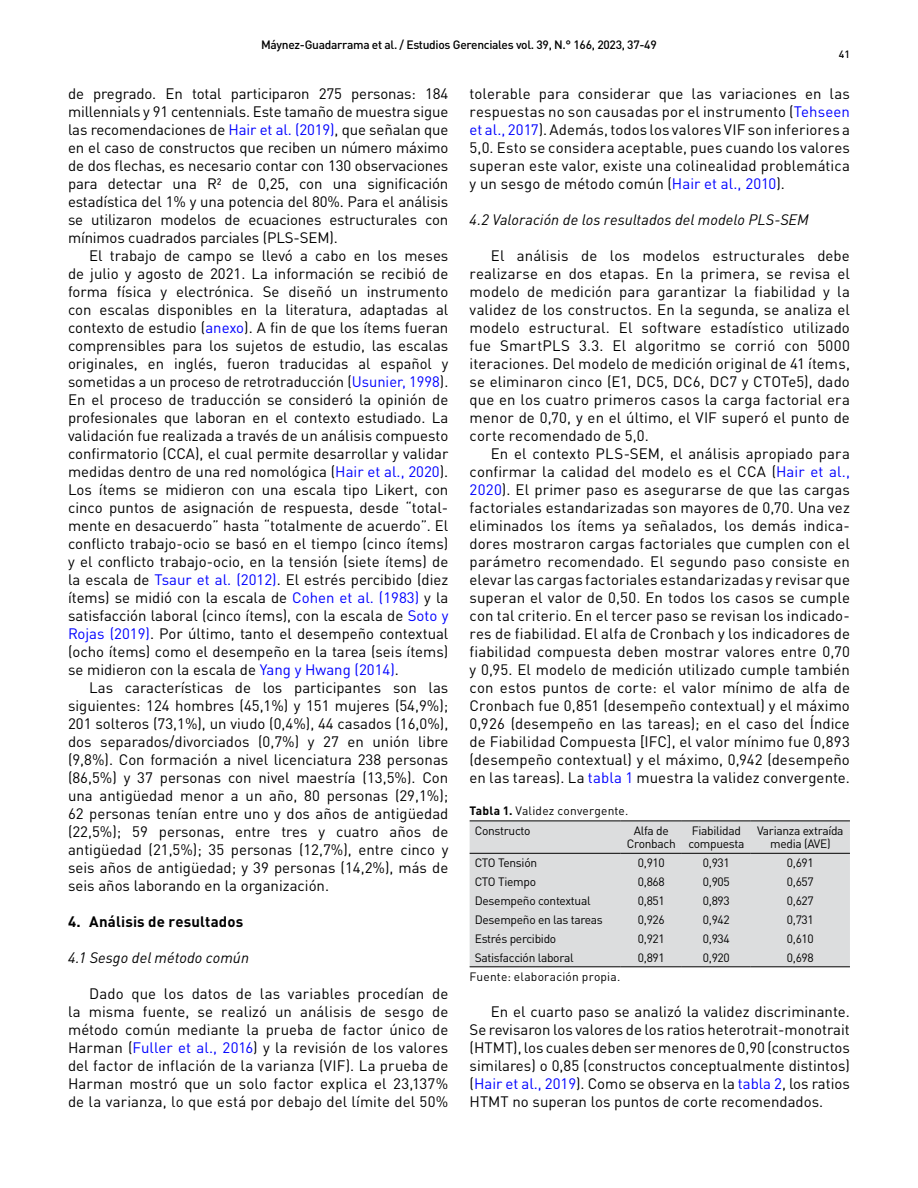
<style>
.page{position:relative;width:918px;height:1188px;background:#fff}
.page>*{position:absolute;margin:0;border:0;box-sizing:border-box;transform-origin:0 0}
.t1{font:15px/18px "DIN Pro";color:#000;text-align:justify}
.t2{font:italic 15px "DIN Pro";letter-spacing:.005em;color:#000}
.t3{font:700 15px "DIN Pro";letter-spacing:.01em;color:#000}
.t4{font:12px/13.5px "DIN Pro";letter-spacing:-.025em;color:#000;text-align:center}
.t5{font:500 12px "DIN Pro";letter-spacing:-.025em;color:#000}
.t6{font:12px/20.1px "DIN Pro";letter-spacing:.015em;color:#000}
.t7{font:500 10.5px "DIN Pro";color:#000}
.s1{color:#00f}
.s2{font-weight:700}
</style>
<div class="page">
<div style="left:470px;top:822px;width:380px;height:144px;background:#dcddde"></div>
<hr style="left:470px;top:966px;width:151px;height:1px;background:#000">
<hr style="left:621px;top:966px;width:61px;height:1px;background:#000">
<hr style="left:682px;top:966px;width:69px;height:1px;background:#000">
<hr style="left:751px;top:966px;width:99px;height:1px;background:#000">
<hr style="left:470px;top:821px;width:151px;height:1px;background:#000">
<hr style="left:621px;top:821px;width:61px;height:1px;background:#000">
<hr style="left:682px;top:821px;width:69px;height:1px;background:#000">
<hr style="left:751px;top:821px;width:99px;height:1px;background:#000">
<hr style="left:470px;top:853px;width:151px;height:1px;background:#000">
<hr style="left:621px;top:853px;width:61px;height:1px;background:#000">
<hr style="left:682px;top:853px;width:69px;height:1px;background:#000">
<hr style="left:751px;top:853px;width:99px;height:1px;background:#000">
<p class="t5" style="left:261px;top:35px;width:397px">Máynez-Guadarrama et al. / Estudios Gerenciales vol. 39, N.° 166, 2023, 37-49</p>
<p class="t7" style="left:839px;top:46px;width:13px">41</p>
<p class="t1" style="left:68px;top:83px;width:382px">de pregrado. En total participaron 275 personas: 184 millennials y 91 centennials. Este tamaño de muestra sigue las recomendaciones de <span class="s1">Hair et al. (2019)</span>, que señalan que en el caso de constructos que reciben un número máximo de dos flechas, es necesario contar con 130 observaciones para detectar una R² de 0,25, con una significación estadística del 1% y una potencia del 80%. Para el análisis se utilizaron modelos de ecuaciones estructurales con mínimos cuadrados parciales (PLS-SEM).</p>
<p class="t1" style="left:68px;top:245px;width:382px;text-indent:21px">El trabajo de campo se llevó a cabo en los meses de julio y agosto de 2021. La información se recibió de forma física y electrónica. Se diseñó un instrumento con escalas disponibles en la literatura, adaptadas al contexto de estudio (<span class="s1">anexo</span>). A fin de que los ítems fueran comprensibles para los sujetos de estudio, las escalas originales, en inglés, fueron traducidas al español y sometidas a un proceso de retrotraducción (<span class="s1">Usunier, 1998</span>).<br>En el proceso de traducción se consideró la opinión de profesionales que laboran en el contexto estudiado. La validación fue realizada a través de un análisis compuesto confirmatorio (CCA), el cual permite desarrollar y validar medidas dentro de una red nomológica (<span class="s1">Hair et al., 2020</span>).<br>Los ítems se midieron con una escala tipo Likert, con cinco puntos de asignación de respuesta, desde “total&shy;mente en desacuerdo” hasta “totalmente de acuerdo”. El conflicto trabajo-ocio se basó en el tiempo (cinco ítems) y el conflicto trabajo-ocio, en la tensión (siete ítems) de la escala de <span class="s1">Tsaur et al. (2012)</span>. El estrés percibido (diez ítems) se midió con la escala de <span class="s1">Cohen et al. (1983)</span> y la satisfacción laboral (cinco ítems), con la escala de <span class="s1">Soto y Rojas (2019)</span>. Por último, tanto el desempeño contextual (ocho ítems) como el desempeño en la tarea (seis ítems) se midieron con la escala de <span class="s1">Yang y Hwang (2014)</span>.</p>
<p class="t1" style="left:68px;top:677px;width:382px;text-indent:21px">Las características de los participantes son las siguientes: 124 hombres (45,1%) y 151 mujeres (54,9%); 201 solteros (73,1%), un viudo (0,4%), 44 casados (16,0%), dos separados/divorciados (0,7%) y 27 en unión libre (9,8%). Con formación a nivel licenciatura 238 personas (86,5%) y 37 personas con nivel maestría (13,5%). Con una antigüedad menor a un año, 80 personas (29,1%); 62 personas tenían entre uno y dos años de antigüedad (22,5%); 59 personas, entre tres y cuatro años de antigüedad (21,5%); 35 personas (12,7%), entre cinco y seis años de antigüedad; y 39 personas (14,2%), más de seis años laborando en la organización.</p>
<p class="t3" style="left:68px;top:909px;width:177px">4. Análisis de resultados</p>
<p class="t2" style="left:68px;top:946px;width:183px">4.1 Sesgo del método común</p>
<p class="t1" style="left:68px;top:983px;width:382px;text-indent:21px">Dado que los datos de las variables procedían de la misma fuente, se realizó un análisis de sesgo de método común mediante la prueba de factor único de Harman (<span class="s1">Fuller et al., 2016</span>) y la revisión de los valores del factor de inflación de la varianza (VIF). La prueba de Harman mostró que un solo factor explica el 23,137% de la varianza, lo que está por debajo del límite del 50%</p>
<p class="t1" style="left:470px;top:83px;width:382px">tolerable para considerar que las variaciones en las respuestas no son causadas por el instrumento (<span class="s1">Tehseen et al., 2017</span>). Además, todos los valores VIF son inferiores a 5,0. Esto se considera aceptable, pues cuando los valores superan este valor, existe una colinealidad problemática y un sesgo de método común (<span class="s1">Hair et al., 2010</span>).</p>
<p class="t2" style="left:470px;top:208px;width:341px">4.2 Valoración de los resultados del modelo PLS-SEM</p>
<p class="t1" style="left:470px;top:245px;width:382px;text-indent:21px">El análisis de los modelos estructurales debe realizarse en dos etapas. En la primera, se revisa el modelo de medición para garantizar la fiabilidad y la validez de los constructos. En la segunda, se analiza el modelo estructural. El software estadístico utilizado fue SmartPLS 3.3. El algoritmo se corrió con 5000 iteraciones. Del modelo de medición original de 41 ítems, se eliminaron cinco (E1, DC5, DC6, DC7 y CTOTe5), dado que en los cuatro primeros casos la carga factorial era menor de 0,70, y en el último, el VIF superó el punto de corte recomendado de 5,0.</p>
<p class="t1" style="left:470px;top:443px;width:382px;text-indent:21px">En el contexto PLS-SEM, el análisis apropiado para confirmar la calidad del modelo es el CCA (<span class="s1">Hair et al., 2020</span>). El primer paso es asegurarse de que las cargas factoriales estandarizadas son mayores de 0,70. Una vez eliminados los ítems ya señalados, los demás indica&shy;dores mostraron cargas factoriales que cumplen con el parámetro recomendado. El segundo paso consiste en elevar las cargas factoriales estandarizadas y revisar que superan el valor de 0,50. En todos los casos se cumple con tal criterio. En el tercer paso se revisan los indicado&shy;res de fiabilidad. El alfa de Cronbach y los indicadores de fiabilidad compuesta deben mostrar valores entre 0,70 y 0,95. El modelo de medición utilizado cumple también con estos puntos de corte: el valor mínimo de alfa de Cronbach fue 0,851 (desempeño contextual) y el máximo 0,926 (desempeño en las tareas); en el caso del Índice de Fiabilidad Compuesta [IFC], el valor mínimo fue 0,893 (desempeño contextual) y el máximo, 0,942 (desempeño en las tareas). La <span class="s1">tabla 1</span> muestra la validez convergente.</p>
<p class="t6" style="left:475px;top:799px;width:155px;text-indent:-5px"><span class="s2">Tabla 1.</span> Validez convergente.<br>Constructo</p>
<p class="t4" style="left:627px;top:822px;width:50px">Alfa de<br>Cronbach</p>
<p class="t4" style="left:688px;top:822px;width:57px;text-align:left">Fiabilidad compuesta</p>
<p class="t4" style="left:757px;top:822px;width:88px">Varianza extraída media (AVE)</p>
<p class="t4" style="left:475px;top:855px;width:64px">CTO Tensión</p>
<p class="t4" style="left:638px;top:855px;width:29px">0,910</p>
<p class="t4" style="left:703px;top:855px;width:29px">0,931</p>
<p class="t4" style="left:787px;top:855px;width:29px">0,691</p>
<p class="t4" style="left:475px;top:874px;width:63px">CTO Tiempo</p>
<p class="t4" style="left:638px;top:874px;width:29px">0,868</p>
<p class="t4" style="left:703px;top:874px;width:29px">0,905</p>
<p class="t4" style="left:787px;top:874px;width:29px">0,657</p>
<p class="t4" style="left:475px;top:893px;width:117px">Desempeño contextual</p>
<p class="t4" style="left:638px;top:893px;width:29px">0,851</p>
<p class="t4" style="left:703px;top:893px;width:29px">0,893</p>
<p class="t4" style="left:787px;top:893px;width:29px">0,627</p>
<p class="t4" style="left:475px;top:912px;width:130px">Desempeño en las tareas</p>
<p class="t4" style="left:638px;top:912px;width:29px">0,926</p>
<p class="t4" style="left:703px;top:912px;width:29px">0,942</p>
<p class="t4" style="left:787px;top:912px;width:29px">0,731</p>
<p class="t4" style="left:475px;top:930px;width:83px">Estrés percibido</p>
<p class="t4" style="left:638px;top:930px;width:29px">0,921</p>
<p class="t4" style="left:703px;top:930px;width:29px">0,934</p>
<p class="t4" style="left:787px;top:930px;width:29px">0,610</p>
<p class="t4" style="left:475px;top:949px;width:100px">Satisfacción laboral</p>
<p class="t4" style="left:638px;top:949px;width:29px">0,891</p>
<p class="t4" style="left:703px;top:949px;width:29px">0,920</p>
<p class="t4" style="left:787px;top:949px;width:29px">0,698</p>
<p class="t6" style="left:470px;top:966px;width:152px">Fuente: elaboración propia.</p>
<p class="t1" style="left:470px;top:1001px;width:382px;text-indent:21px">En el cuarto paso se analizó la validez discriminante.<br>Se revisaron los valores de los ratios heterotrait-monotrait (HTMT), los cuales deben ser menores de 0,90 (constructos similares) o 0,85 (constructos conceptualmente distintos) (<span class="s1">Hair et al., 2019</span>). Como se observa en la <span class="s1">tabla 2</span>, los ratios HTMT no superan los puntos de corte recomendados.</p>
</div>
